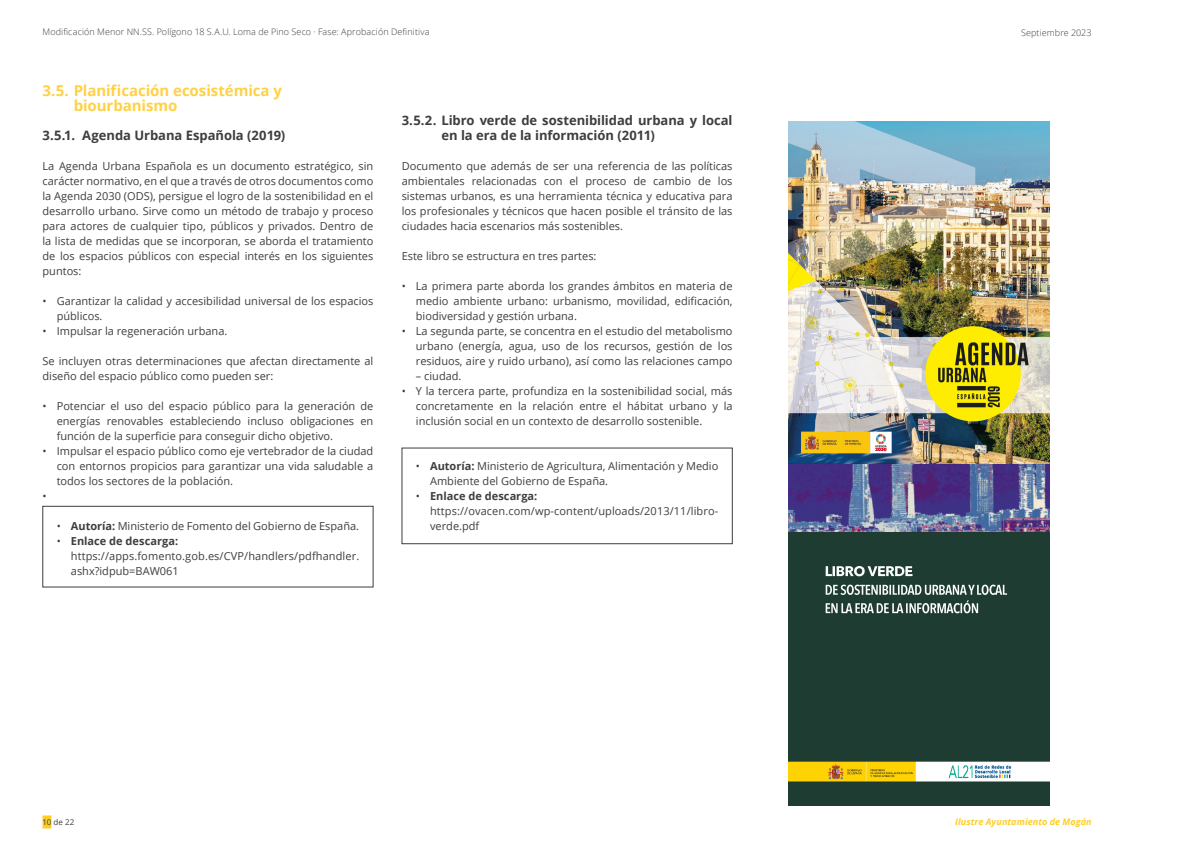
<style>
.page{position:relative;width:1191px;height:842px;background:#fff}
.page>*{position:absolute;margin:0;border:0;box-sizing:border-box;transform-origin:0 0}
.t1{font:700 15px/15px "Open Sans";letter-spacing:-.005em;color:#ffd144}
.t2{font:700 13px/15px "Open Sans";letter-spacing:-.005em;color:#3e3e3f}
.TEXTO_BASE{font:11px/15px "Open Sans";color:#3e3e3f;text-align:justify}
.Notas_recuadro_10_mm{font:11px/15px "Open Sans";letter-spacing:.01em;color:#3e3e3f}
.t3{font:700 11px "Open Sans";color:#3e3e3f}
.t4{font:300 9px "Open Sans";letter-spacing:.01em;color:#3e3e3f}
.t5{font:italic 700 9px "Open Sans";letter-spacing:.01em;color:#fecd26}
.t6{font:8px "Open Sans";color:#3e3e3f}
.s1{font-weight:700}
.s2{font-weight:400}
</style>
<div class="page">
<img style="left:788px;top:121px;width:261px;height:685px">
<div style="left:43px;top:815px;width:8px;height:13px;background:#fecd26"></div>
<div style="left:43px;top:506px;width:330px;height:81px;border:1px solid #3e3e3f"></div>
<div style="left:402px;top:448px;width:330px;height:96px;border:1px solid #3e3e3f"></div>
<p class="t4" style="left:43px;top:26px;width:388px">Modificación Menor NN.SS. Polígono 18 S.A.U. Loma de Pino Seco · Fase: Aprobación Definitiva</p>
<p class="t4" style="left:1021px;top:27px;width:72px">Septiembre 2023</p>
<p class="t1" style="left:74px;top:82px;width:210px;text-indent:-31px">3.5. Planificación ecosistémica y biourbanismo</p>
<p class="t2" style="left:43px;top:127px;width:244px">3.5.1. Agenda Urbana Española (2019)</p>
<p class="TEXTO_BASE" style="left:43px;top:158px;width:332px">La Agenda Urbana Española es un documento estratégico, sin carácter normativo, en el que a través de otros documentos como la Agenda 2030 (ODS), persigue el logro de la sostenibilidad en el desarrollo urbano. Sirve como un método de trabajo y proceso para actores de cualquier tipo, públicos y privados. Dentro de la lista de medidas que se incorporan, se aborda el tratamiento de los espacios públicos con especial interés en los siguientes puntos:</p>
<p class="TEXTO_BASE" style="left:57px;top:293px;width:318px;text-indent:-14px">• Garantizar la calidad y accesibilidad universal de los espacios públicos.</p>
<p class="TEXTO_BASE" style="left:43px;top:323px;width:185px">• Impulsar la regeneración urbana.</p>
<p class="TEXTO_BASE" style="left:43px;top:353px;width:332px">Se incluyen otras determinaciones que afectan directamente al diseño del espacio público como pueden ser:</p>
<p class="TEXTO_BASE" style="left:57px;top:398px;width:318px;text-indent:-14px">• Potenciar el uso del espacio público para la generación de energías renovables estableciendo incluso obligaciones en función de la superficie para conseguir dicho objetivo.</p>
<p class="TEXTO_BASE" style="left:57px;top:443px;width:318px;text-indent:-14px">• Impulsar el espacio público como eje vertebrador de la ciudad con entornos propicios para garantizar una vida saludable a todos los sectores de la población.</p>
<p class="TEXTO_BASE" style="left:43px;top:488px;width:6px">•</p>
<p class="TEXTO_BASE" style="left:57px;top:518px;width:302px">• <span class="s1">Autoría:</span> Ministerio de Fomento del Gobierno de España.</p>
<p class="t3" style="left:57px;top:533px;width:123px"><span class="s2">•</span> Enlace de descarga:</p>
<p class="Notas_recuadro_10_mm" style="left:71px;top:548px;width:288px">https://apps.fomento.gob.es/CVP/handlers/pdfhandler. ashx?idpub=BAW061</p>
<p class="t2" style="left:441px;top:112px;width:293px;text-indent:-40px">3.5.2. Libro verde de sostenibilidad urbana y local en la era de la información (2011)</p>
<p class="TEXTO_BASE" style="left:402px;top:158px;width:332px">Documento que además de ser una referencia de las políticas ambientales relacionadas con el proceso de cambio de los sistemas urbanos, es una herramienta técnica y educativa para los profesionales y técnicos que hacen posible el tránsito de las ciudades hacia escenarios más sostenibles.</p>
<p class="TEXTO_BASE" style="left:402px;top:248px;width:196px">Este libro se estructura en tres partes:</p>
<p class="TEXTO_BASE" style="left:416px;top:278px;width:318px;text-indent:-14px">• La primera parte aborda los grandes ámbitos en materia de medio ambiente urbano: urbanismo, movilidad, edificación, biodiversidad y gestión urbana.</p>
<p class="TEXTO_BASE" style="left:416px;top:323px;width:318px;text-indent:-14px">• La segunda parte, se concentra en el estudio del metabolismo urbano (energía, agua, uso de los recursos, gestión de los residuos, aire y ruido urbano), así como las relaciones campo</p>
<p class="TEXTO_BASE" style="left:416px;top:368px;width:46px">– ciudad.</p>
<p class="TEXTO_BASE" style="left:416px;top:383px;width:318px;text-indent:-14px">• Y la tercera parte, profundiza en la sostenibilidad social, más concretamente en la relación entre el hábitat urbano y la inclusión social en un contexto de desarrollo sostenible.</p>
<p class="TEXTO_BASE" style="left:430px;top:458px;width:290px;text-indent:-14px">• <span class="s1">Autoría:</span> Ministerio de Agricultura, Alimentación y Medio<br>Ambiente del Gobierno de España.</p>
<p class="t3" style="left:416px;top:488px;width:123px"><span class="s2">•</span> Enlace de descarga:</p>
<p class="Notas_recuadro_10_mm" style="left:430px;top:503px;width:290px">https://ovacen.com/wp-content/uploads/2013/11/libro&shy;verde.pdf</p>
<p class="t6" style="left:43px;top:816px;width:33px">10 de 22</p>
<p class="t5" style="left:955px;top:815px;width:138px">Ilustre Ayuntamiento de Mogán</p>
</div>
